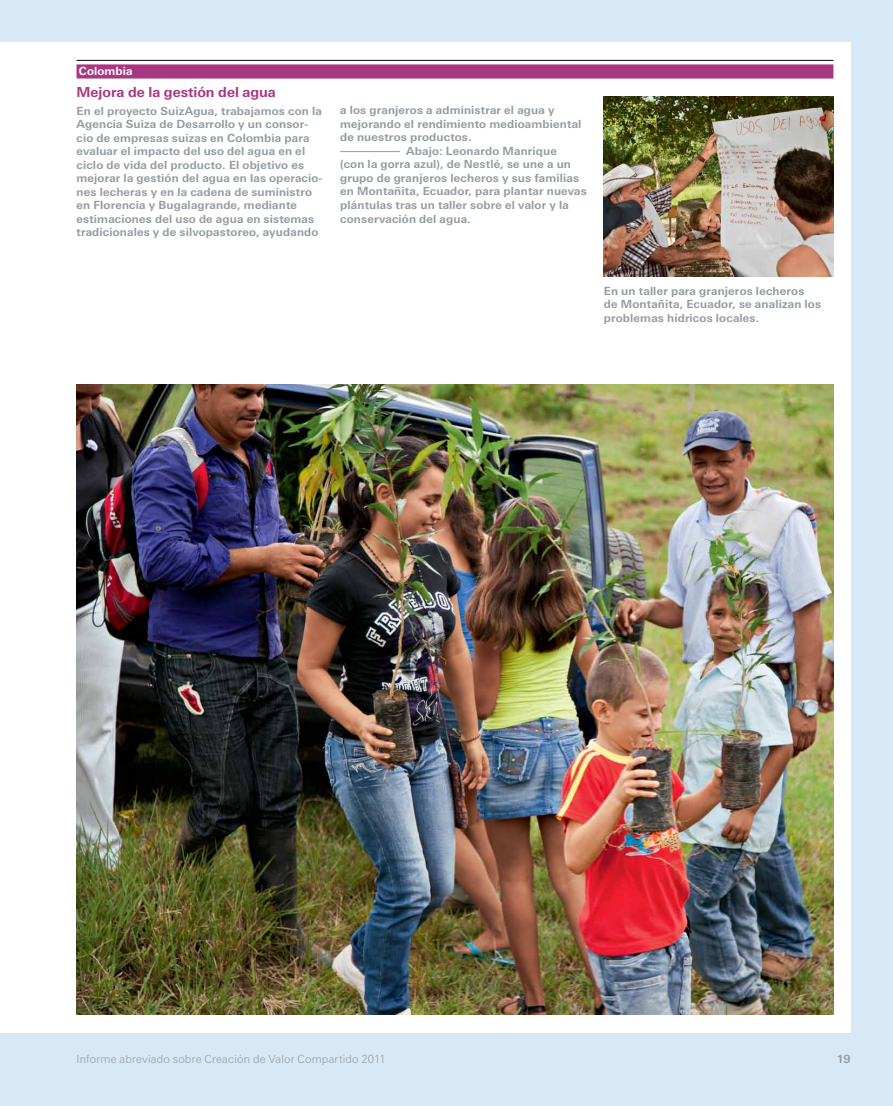
<style>
.page{position:relative;width:893px;height:1106px;background:#d7e8f7}
.page>*{position:absolute;margin:0;border:0;box-sizing:border-box;transform-origin:0 0}
.t1{font:700 13.8px "LT Univers Basic";color:#a93681}
.t2{font:700 11.25px/13.5px "LT Univers Basic";letter-spacing:.015em;color:#949ca1}
.t3{font:300 11.25px "LT Univers Basic";letter-spacing:.015em;color:#949ca1}
.t4{font:700 11.25px "LT Univers Basic";letter-spacing:.015em;color:#fff}
</style>
<div class="page">
<div style="left:0;top:43px;width:850px;height:990px;background:#fff"></div>
<img style="left:77px;top:385px;width:756px;height:630px">
<img style="left:604px;top:97px;width:229px;height:180px">
<hr style="left:77px;top:60px;width:756px;height:1px;background:#000">
<div style="left:77px;top:64px;width:756px;height:15px;background:#a93681"></div>
<hr style="left:340px;top:151px;width:60px;height:1px;background:#949ca1">
<p class="t4" style="left:79px;top:64px;width:56px">Colombia</p>
<p class="t1" style="left:77px;top:83px;width:201px">Mejora de la gestión del agua</p>
<p class="t2" style="left:77px;top:104px;width:248px">En el proyecto SuizAgua, trabajamos con la Agencia Suiza de Desarrollo y un consor&shy;cio de empresas suizas en Colombia para evaluar el impacto del uso del agua en el ciclo de vida del producto. El objetivo es mejorar la gestión del agua en las operacio&shy;nes lecheras y en la cadena de suministro en Florencia y Bugalagrande, mediante estimaciones del uso de agua en sistemas tradicionales y de silvopastoreo, ayudando</p>
<p class="t2" style="left:340px;top:104px;width:216px">a los granjeros a administrar el agua y</p>
<p class="t2" style="left:340px;top:117px;width:243px">mejorando el rendimiento medioambiental</p>
<p class="t2" style="left:340px;top:131px;width:133px">de nuestros productos.</p>
<p class="t2" style="left:406px;top:144px;width:152px">Abajo: Leonardo Manrique</p>
<p class="t2" style="left:340px;top:158px;width:232px">(con la gorra azul), de Nestlé, se une a un</p>
<p class="t2" style="left:340px;top:171px;width:240px">grupo de granjeros lecheros y sus familias</p>
<p class="t2" style="left:340px;top:185px;width:248px">en Montañita, Ecuador, para plantar nuevas</p>
<p class="t2" style="left:340px;top:198px;width:230px">plántulas tras un taller sobre el valor y la</p>
<p class="t2" style="left:340px;top:212px;width:132px">conservación del agua.</p>
<p class="t2" style="left:604px;top:284px;width:219px">En un taller para granjeros lecheros<br>de Montañita, Ecuador, se analizan los problemas hídricos locales.</p>
<p class="t3" style="left:77px;top:1052px;width:311px">Informe abreviado sobre Creación de Valor Compartido 2011</p>
<p class="t2" style="left:837px;top:1052px;width:15px">19</p>
</div>
